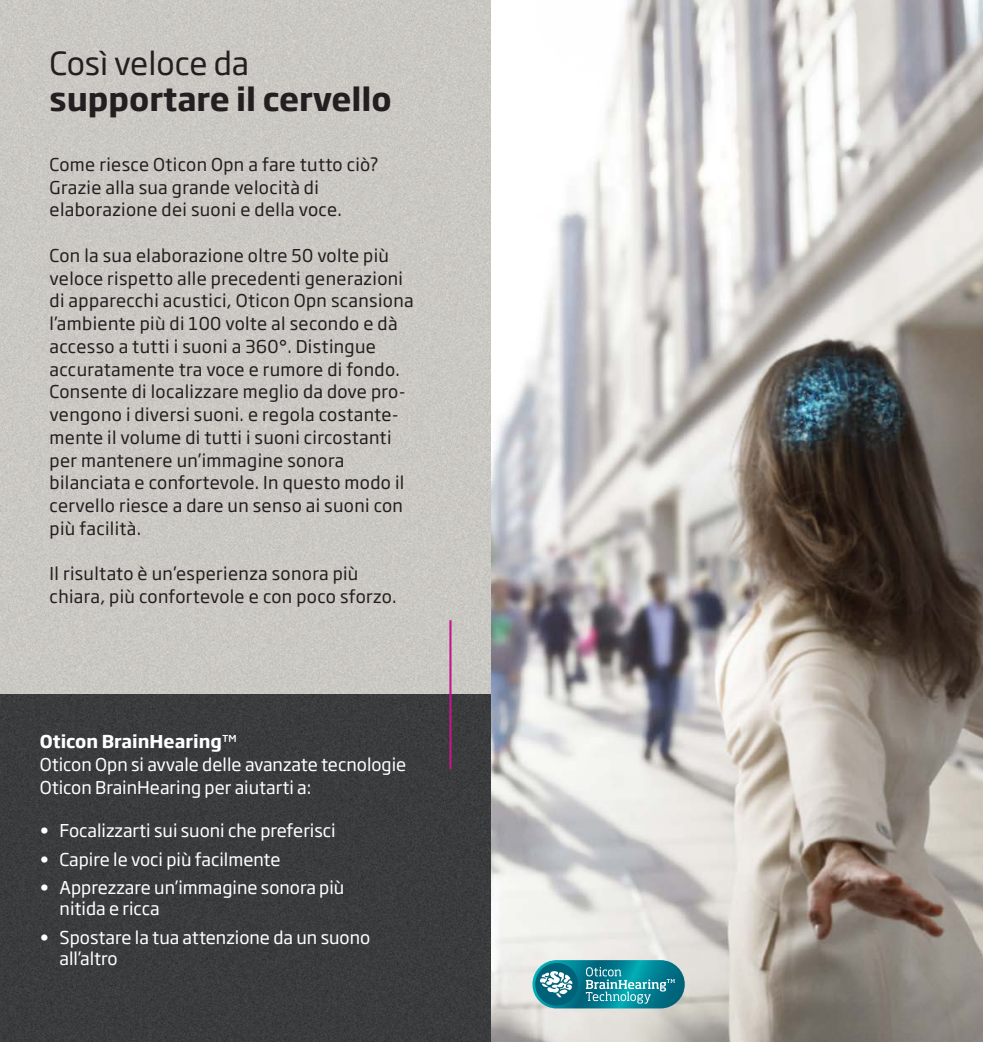
<style>
.page{position:relative;width:983px;height:1042px;background:#fff}
.page>*{position:absolute;margin:0;border:0;box-sizing:border-box;transform-origin:0 0}
.t1{font:700 31.5px "Soho Gothic Pro";color:#231f20}
.t2{font:31.5px "Soho Gothic Pro";color:#231f20}
.t3{font:17.5px/22.8px "Soho Gothic Pro";letter-spacing:.02em;color:#231f20}
.t4{font:17.5px/22.8px "Soho Gothic Pro";color:#fff}
.s1{font-weight:700}
</style>
<div class="page">
<img style="left:0;top:0;width:982px;height:1042px">
<div style="left:0;top:694px;width:491px;height:348px;background:#3b3c3d"></div>
<hr style="left:449px;top:620px;width:2px;height:149px;background:#c5168c">
<svg style="left:532px;top:960px;width:152px;height:48px;background:#058092"></svg>
<div style="left:535px;top:963px;width:43px;height:42px;background:#006279;border-radius:50%"></div>
<svg style="left:540px;top:971px;width:32px;height:26px"></svg>
<svg style="left:585px;top:967px;width:89px;height:36px;background:#3199a7"></svg>
<h1 class="t2" style="left:50px;top:38px;width:201px">Così veloce da</h1>
<h1 class="t1" style="left:50px;top:75px;width:343px">supportare il cervello</h1>
<p class="t3" style="left:50px;top:152px;width:330px">Come riesce Oticon Opn a fare tutto ciò?<br>Grazie alla sua grande velocità di elaborazione dei suoni e della voce.</p>
<p class="t3" style="left:50px;top:243px;width:365px">Con la sua elaborazione oltre 50 volte più veloce rispetto alle precedenti generazioni di apparecchi acustici, Oticon Opn scansiona l’ambiente più di 100 volte al secondo e dà accesso a tutti i suoni a 360°. Distingue accuratamente tra voce e rumore di fondo.<br>Consente di localizzare meglio da dove pro&shy;vengono i diversi suoni. e regola costante&shy;mente il volume di tutti i suoni circostanti per mantenere un’immagine sonora bilanciata e confortevole. In questo modo il cervello riesce a dare un senso ai suoni con più facilità.</p>
<p class="t3" style="left:50px;top:561px;width:348px">Il risultato è un’esperienza sonora più chiara, più confortevole e con poco sforzo.</p>
<p class="t4" style="left:40px;top:729px;width:368px"><span class="s1">Oticon BrainHearing</span>™<br>Oticon Opn si avvale delle avanzate tecnologie<br>Oticon BrainHearing per aiutarti a:</p>
<p class="t4" style="left:40px;top:818px;width:297px">• Focalizzarti sui suoni che preferisci</p>
<p class="t4" style="left:40px;top:847px;width:242px">• Capire le voci più facilmente</p>
<p class="t4" style="left:60px;top:876px;width:286px;line-height:21px;text-indent:-20px">• Apprezzare un’immagine sonora più nitida e ricca</p>
<p class="t4" style="left:60px;top:926px;width:312px;line-height:21px;text-indent:-20px">• Spostare la tua attenzione da un suono all’altro</p>
</div>
